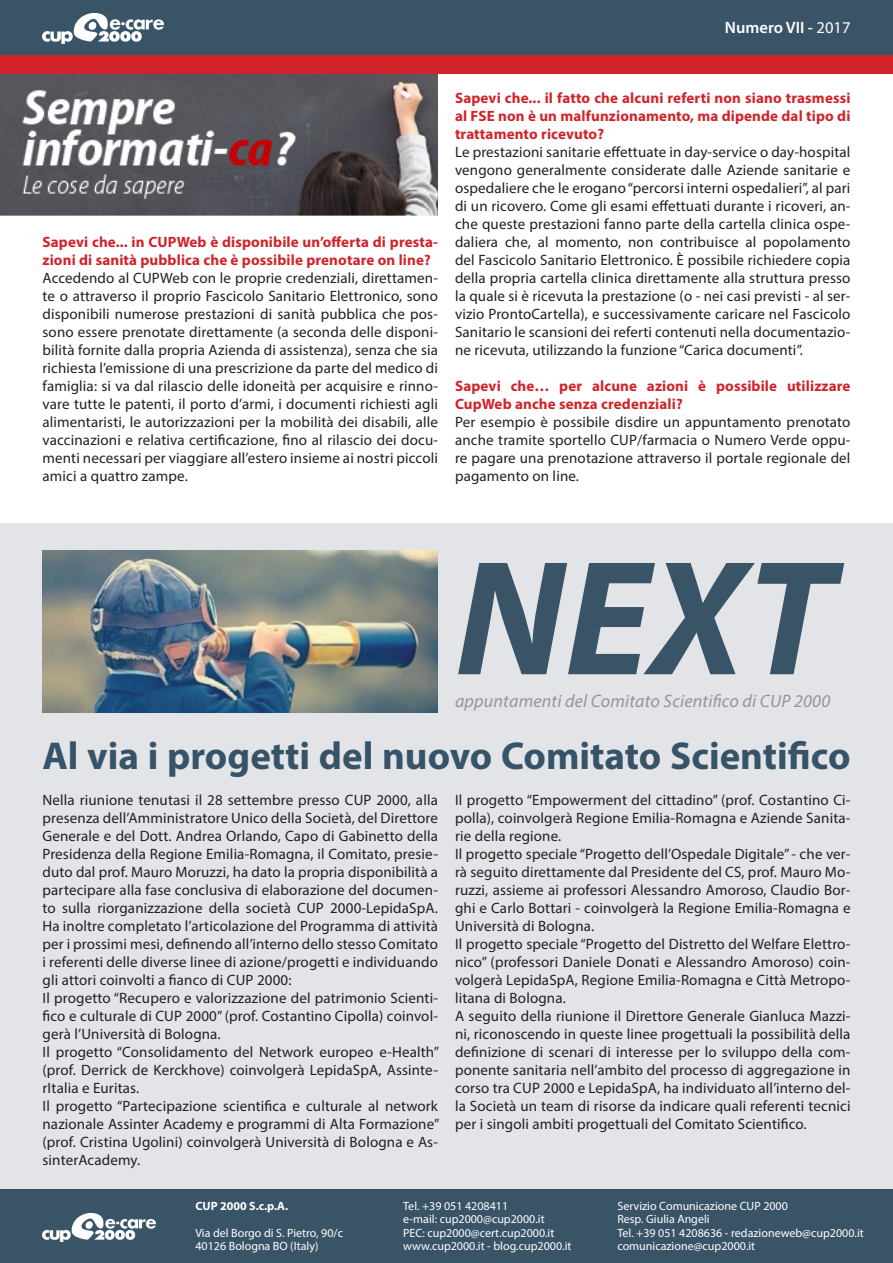
<style>
.page{position:relative;width:893px;height:1263px;background:#fff}
.page>*{position:absolute;margin:0;border:0;box-sizing:border-box;transform-origin:0 0}
.t1{font:italic 700 165px "Myriad Pro";color:#395367}
.t2{font:700 39px "Myriad Pro";color:#375367}
.t3{font:italic 18px "Myriad Pro";letter-spacing:.01em;color:#939598}
.t4{font:600 16.5px "Myriad Pro";color:#fff}
.t5{font:15px/18px "Myriad Pro";letter-spacing:.01em;color:#231f20;text-align:justify}
.t6{font:700 15px/18px "Myriad Pro";letter-spacing:.01em;color:#d1232a}
.t7{font:12px "Myriad Pro";color:#fff}
.t8{font:700 12px "Myriad Pro";color:#fff}
.s1{font-weight:400}
</style>
<div class="page">
<div style="left:0;top:0;width:893px;height:55px;background:#395367"></div>
<img style="left:43px;top:14px;width:120px;height:30px">
<div style="left:0;top:523px;width:893px;height:702px;background:#e3e4e8"></div>
<img style="left:0;top:73px;width:438px;height:143px">
<img style="left:43px;top:551px;width:395px;height:161px">
<div style="left:0;top:55px;width:893px;height:18px;background:#d1232a"></div>
<div style="left:0;top:1189px;width:893px;height:74px;background:#395367"></div>
<img style="left:43px;top:1213px;width:112px;height:28px">
<p class="t4" style="left:725px;top:17px;width:127px">Numero VII - <span class="s1">2017</span></p>
<p class="t6" style="left:43px;top:232px;width:397px">Sapevi che... in CUPWeb è disponibile un’offerta di presta&shy;zioni di sanità pubblica che è possibile prenotare on line?</p>
<p class="t5" style="left:43px;top:268px;width:397px">Accedendo al CUPWeb con le proprie credenziali, direttamen&shy;te o attraverso il proprio Fascicolo Sanitario Elettronico, sono disponibili numerose prestazioni di sanità pubblica che pos&shy;sono essere prenotate direttamente (a seconda delle disponi&shy;bilità fornite dalla propria Azienda di assistenza), senza che sia richiesta l’emissione di una prescrizione da parte del medico di famiglia: si va dal rilascio delle idoneità per acquisire e rinno&shy;vare tutte le patenti, il porto d’armi, i documenti richiesti agli alimentaristi, le autorizzazioni per la mobilità dei disabili, alle vaccinazioni e relativa certificazione, fino al rilascio dei docu&shy;menti necessari per viaggiare all’estero insieme ai nostri piccoli amici a quattro zampe.</p>
<p class="t6" style="left:455px;top:88px;width:397px;text-align:justify">Sapevi che... il fatto che alcuni referti non siano trasmessi al FSE non è un malfunzionamento, ma dipende dal tipo di trattamento ricevuto?</p>
<p class="t5" style="left:455px;top:142px;width:397px">Le prestazioni sanitarie effettuate in day-service o day-hospital vengono generalmente considerate dalle Aziende sanitarie e ospedaliere che le erogano “percorsi interni ospedalieri”, al pari di un ricovero. Come gli esami effettuati durante i ricoveri, an&shy;che queste prestazioni fanno parte della cartella clinica ospe&shy;daliera che, al momento, non contribuisce al popolamento del Fascicolo Sanitario Elettronico. È possibile richiedere copia della propria cartella clinica direttamente alla struttura presso la quale si è ricevuta la prestazione (o - nei casi previsti - al ser&shy;vizio ProntoCartella), e successivamente caricare nel Fascicolo Sanitario le scansioni dei referti contenuti nella documentazio&shy;ne ricevuta, utilizzando la funzione “Carica documenti”.</p>
<p class="t6" style="left:455px;top:376px;width:397px">Sapevi che… per alcune azioni è possibile utilizzare<br>CupWeb anche senza credenziali?</p>
<p class="t5" style="left:455px;top:412px;width:397px">Per esempio è possibile disdire un appuntamento prenotato anche tramite sportello CUP/farmacia o Numero Verde oppu&shy;re pagare una prenotazione attraverso il portale regionale del pagamento on line.</p>
<p class="t1" style="left:455px;top:511px;width:380px">NEXT</p>
<p class="t3" style="left:455px;top:690px;width:377px">appuntamenti del Comitato Scientifico di CUP 2000</p>
<p class="t2" style="left:43px;top:730px;width:809px">Al via i progetti del nuovo Comitato Scientifico</p>
<p class="t5" style="left:43px;top:790px;width:397px">Nella riunione tenutasi il 28 settembre presso CUP 2000, alla presenza dell’Amministratore Unico della Società, del Direttore Generale e del Dott. Andrea Orlando, Capo di Gabinetto della Presidenza della Regione Emilia-Romagna, il Comitato, presie&shy;duto dal prof. Mauro Moruzzi, ha dato la propria disponibilità a partecipare alla fase conclusiva di elaborazione del documen&shy;to sulla riorganizzazione della società CUP 2000-LepidaSpA.<br>Ha inoltre completato l’articolazione del Programma di attività per i prossimi mesi, definendo all’interno dello stesso Comitato i referenti delle diverse linee di azione/progetti e individuando gli attori coinvolti a fianco di CUP 2000:</p>
<p class="t5" style="left:43px;top:988px;width:397px">Il progetto “Recupero e valorizzazione del patrimonio Scienti&shy;fico e culturale di CUP 2000” (prof. Costantino Cipolla) coinvol&shy;gerà l’Università di Bologna.</p>
<p class="t5" style="left:43px;top:1042px;width:398px">Il progetto “Consolidamento del Network europeo e-Health” (prof. Derrick de Kerckhove) coinvolgerà LepidaSpA, Assinte&shy;rItalia e Euritas.</p>
<p class="t5" style="left:43px;top:1096px;width:398px">Il progetto “Partecipazione scientifica e culturale al network nazionale Assinter Academy e programmi di Alta Formazione” (prof. Cristina Ugolini) coinvolgerà Università di Bologna e As&shy;sinterAcademy.</p>
<p class="t5" style="left:455px;top:790px;width:397px">Il progetto “Empowerment del cittadino” (prof. Costantino Ci&shy;polla), coinvolgerà Regione Emilia-Romagna e Aziende Sanita&shy;rie della regione.</p>
<p class="t5" style="left:455px;top:844px;width:397px">Il progetto speciale “Progetto dell’Ospedale Digitale” - che ver&shy;rà seguito direttamente dal Presidente del CS, prof. Mauro Mo&shy;ruzzi, assieme ai professori Alessandro Amoroso, Claudio Bor&shy;ghi e Carlo Bottari - coinvolgerà la Regione Emilia-Romagna e Università di Bologna.</p>
<p class="t5" style="left:455px;top:934px;width:397px">Il progetto speciale “Progetto del Distretto del Welfare Elettro&shy;nico” (professori Daniele Donati e Alessandro Amoroso) coin&shy;volgerà LepidaSpA, Regione Emilia-Romagna e Città Metropo&shy;litana di Bologna.</p>
<p class="t5" style="left:455px;top:1006px;width:397px">A seguito della riunione il Direttore Generale Gianluca Mazzi&shy;ni, riconoscendo in queste linee progettuali la possibilità della definizione di scenari di interesse per lo sviluppo della com&shy;ponente sanitaria nell’ambito del processo di aggregazione in corso tra CUP 2000 e LepidaSpA, ha individuato all’interno del&shy;la Società un team di risorse da indicare quali referenti tecnici per i singoli ambiti progettuali del Comitato Scientifico.</p>
<p class="t8" style="left:195px;top:1198px;width:94px">CUP 2000 S.c.p.A.</p>
<p class="t7" style="left:195px;top:1225px;width:149px">Via del Borgo di S. Pietro, 90/c</p>
<p class="t7" style="left:195px;top:1239px;width:124px">40126 Bologna BO (Italy)</p>
<p class="t7" style="left:403px;top:1198px;width:106px">Tel. +39 051 4208411</p>
<p class="t7" style="left:403px;top:1212px;width:143px">e-mail: cup2000@cup2000.it</p>
<p class="t7" style="left:403px;top:1225px;width:153px">PEC: cup2000@cert.cup2000.it</p>
<p class="t7" style="left:403px;top:1239px;width:170px">www.cup2000.it - blog.cup2000.it</p>
<p class="t7" style="left:617px;top:1198px;width:172px">Servizio Comunicazione CUP 2000</p>
<p class="t7" style="left:617px;top:1212px;width:94px">Resp. Giulia Angeli</p>
<p class="t7" style="left:617px;top:1225px;width:248px">Tel. +39 051 4208636 - redazioneweb@cup2000.it</p>
<p class="t7" style="left:617px;top:1239px;width:139px">comunicazione@cup2000.it</p>
</div>
